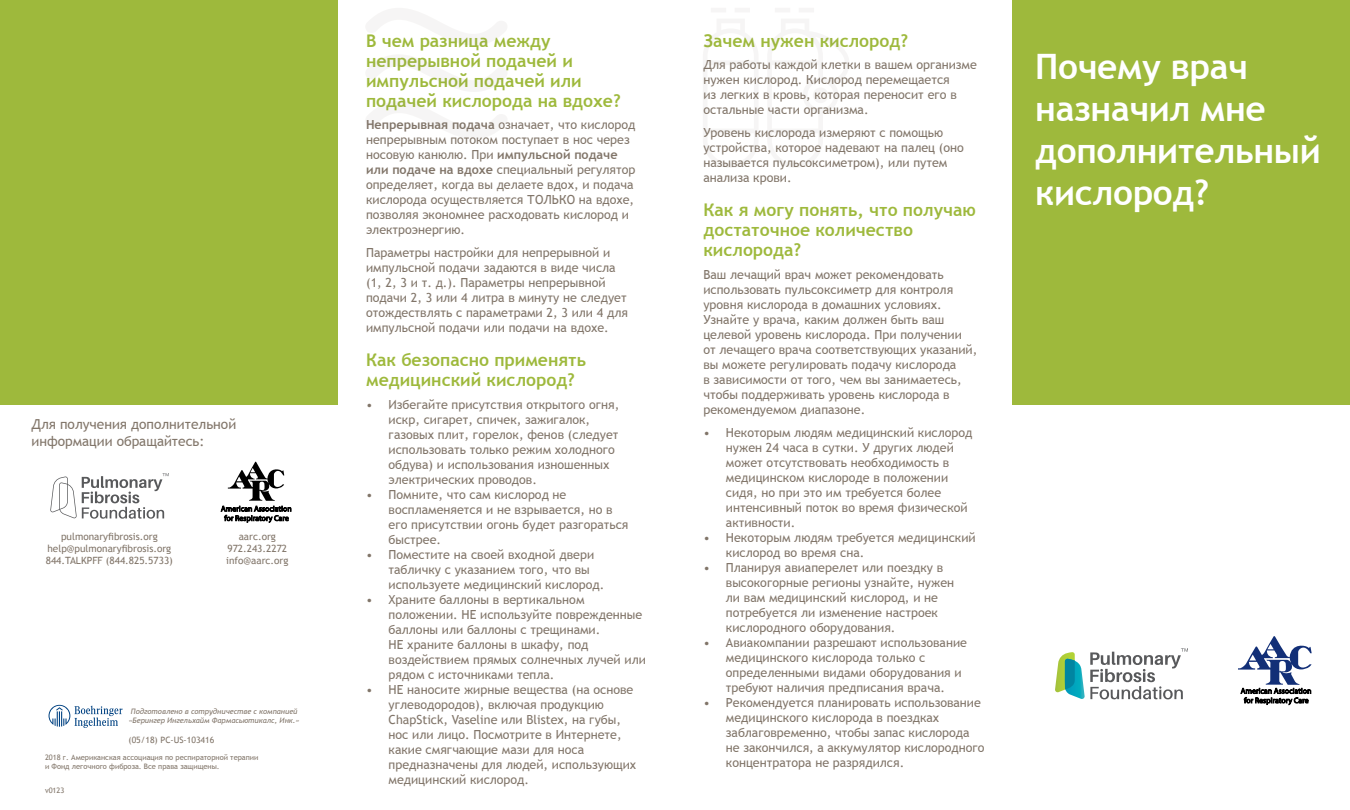
<style>
.page{position:relative;width:1350px;height:810px;background:#fff}
.page>*{position:absolute;margin:0;border:0;box-sizing:border-box;transform-origin:0 0}
.t1{font:700 35px/42px "Trebuchet MS";letter-spacing:-.01em;color:#fff}
.t2{font:700 17.5px/20px "Trebuchet MS";color:#9eb93c}
.t3{font:13.75px/17.5px "Trebuchet MS";color:#817569}
.t4{font:12.5px/15px "Trebuchet MS";color:#817569}
.t5{font:10px/12px "Trebuchet MS";color:#817569;text-align:center}
.t6{font:8.75px "Trebuchet MS";color:#817569}
.t7{font:7.5px/9px "Trebuchet MS";color:#817569}
.t8{font:italic 7.5px/9px "Trebuchet MS";color:#817569;text-align:center}
.s1{font-weight:700}
</style>
<div class="page">
<div style="left:1012px;top:0;width:338px;height:405px;background:#9eb93c"></div>
<div style="left:0;top:0;width:338px;height:405px;background:#9eb93c"></div>
<svg style="left:49px;top:705px;width:74px;height:23px"></svg>
<svg style="left:1238px;top:636px;width:74px;height:69px"></svg>
<svg style="left:221px;top:461px;width:70px;height:62px"></svg>
<svg style="left:1055px;top:648px;width:133px;height:52px"></svg>
<svg style="left:50px;top:473px;width:119px;height:46px"></svg>
<p class="t3" style="left:32px;top:415px;width:206px">Для получения дополнительной информации обращайтесь:</p>
<p class="t5" style="left:46px;top:530px;width:129px">pulmonaryfibrosis.org help@pulmonaryfibrosis.org<br>844.TALKPFF (844.825.5733)</p>
<p class="t5" style="left:226px;top:530px;width:64px">aarc.org<br>972.243.2272 info@aarc.org</p>
<p class="t8" style="left:129px;top:707px;width:172px">Подготовлено в сотрудничестве с компанией «Берингер Ингельхайм Фармасьютикалс, Инк.»</p>
<p class="t6" style="left:128px;top:735px;width:87px">(05/18) PC-US-103416</p>
<p class="t7" style="left:45px;top:753px;width:215px">2018 г. Американская ассоциация по респираторной терапии и Фонд легочного фиброза. Все права защищены.</p>
<p class="t7" style="left:45px;top:786px;width:21px">v0123</p>
<h2 class="t2" style="left:366px;top:30px;width:256px">В чем разница между непрерывной подачей и импульсной подачей или подачей кислорода на вдохе?</h2>
<p class="t4" style="left:366px;top:117px;width:271px"><span class="s1">Непрерывная подача</span> означает, что кислород непрерывным потоком поступает в нос через носовую канюлю. При <span class="s1">импульсной подаче или подаче на вдохе</span> специальный регулятор определяет, когда вы делаете вдох, и подача кислорода осуществляется ТОЛЬКО на вдохе, позволяя экономнее расходовать кислород и электроэнергию.</p>
<p class="t4" style="left:366px;top:246px;width:263px">Параметры настройки для непрерывной и импульсной подачи задаются в виде числа (1, 2, 3 и т. д.). Параметры непрерывной подачи 2, 3 или 4 литра в минуту не следует отождествлять с параметрами 2, 3 или 4 для импульсной подачи или подачи на вдохе.</p>
<h2 class="t2" style="left:366px;top:350px;width:222px">Как безопасно применять медицинский кислород?</h2>
<p class="t4" style="left:389px;top:397px;width:232px;text-indent:-22px">• Избегайте присутствия открытого огня, искр, сигарет, спичек, зажигалок, газовых плит, горелок, фенов (следует использовать только режим холодного обдува) и использования изношенных электрических проводов.</p>
<p class="t4" style="left:389px;top:487px;width:241px;text-indent:-22px">• Помните, что сам кислород не воспламеняется и не взрывается, но в его присутствии огонь будет разгораться быстрее.</p>
<p class="t4" style="left:389px;top:547px;width:217px;text-indent:-22px">• Поместите на своей входной двери табличку с указанием того, что вы используете медицинский кислород.</p>
<p class="t4" style="left:389px;top:592px;width:259px;text-indent:-22px">• Храните баллоны в вертикальном положении. НЕ используйте поврежденные баллоны или баллоны с трещинами.<br>НЕ храните баллоны в шкафу, под воздействием прямых солнечных лучей или рядом с источниками тепла.</p>
<p class="t4" style="left:389px;top:682px;width:249px;text-indent:-22px">• НЕ наносите жирные вещества (на основе углеводородов), включая продукцию ChapStick, Vaseline или Blistex, на губы, нос или лицо. Посмотрите в Интернете, какие смягчающие мази для носа предназначены для людей, использующих медицинский кислород.</p>
<h2 class="t2" style="left:703px;top:30px;width:206px">Зачем нужен кислород?</h2>
<p class="t4" style="left:703px;top:57px;width:275px">Для работы каждой клетки в вашем организме нужен кислород. Кислород перемещается<br>из легких в кровь, которая переносит его в остальные части организма.</p>
<p class="t4" style="left:703px;top:126px;width:262px">Уровень кислорода измеряют с помощью устройства, которое надевают на палец (оно называется пульсоксиметром), или путем анализа крови.</p>
<h2 class="t2" style="left:703px;top:200px;width:274px">Как я могу понять, что получаю достаточное количество кислорода?</h2>
<p class="t4" style="left:703px;top:267px;width:275px">Ваш лечащий врач может рекомендовать использовать пульсоксиметр для контроля уровня кислорода в домашних условиях.<br>Узнайте у врача, каким должен быть ваш целевой уровень кислорода. При получении от лечащего врача соответствующих указаний, вы можете регулировать подачу кислорода<br>в зависимости от того, чем вы занимаетесь, чтобы поддерживать уровень кислорода в рекомендуемом диапазоне.</p>
<p class="t4" style="left:726px;top:425px;width:248px;text-indent:-22px">• Некоторым людям медицинский кислород нужен 24 часа в сутки. У других людей может отсутствовать необходимость в медицинском кислороде в положении сидя, но при это им требуется более интенсивный поток во время физической активности.</p>
<p class="t4" style="left:726px;top:530px;width:251px;text-indent:-22px">• Некоторым людям требуется медицинский кислород во время сна.</p>
<p class="t4" style="left:726px;top:560px;width:230px;text-indent:-22px">• Планируя авиаперелет или поездку в высокогорные регионы узнайте, нужен ли вам медицинский кислород, и не потребуется ли изменение настроек кислородного оборудования.</p>
<p class="t4" style="left:726px;top:635px;width:243px;text-indent:-22px">• Авиакомпании разрешают использование медицинского кислорода только с определенными видами оборудования и требуют наличия предписания врача.</p>
<p class="t4" style="left:726px;top:695px;width:260px;text-indent:-22px">• Рекомендуется планировать использование медицинского кислорода в поездках заблаговременно, чтобы запас кислорода не закончился, а аккумулятор кислородного концентратора не разрядился.</p>
<h1 class="t1" style="left:1035px;top:45px;width:287px">Почему врач назначил мне дополнительный кислород?</h1>
</div>
